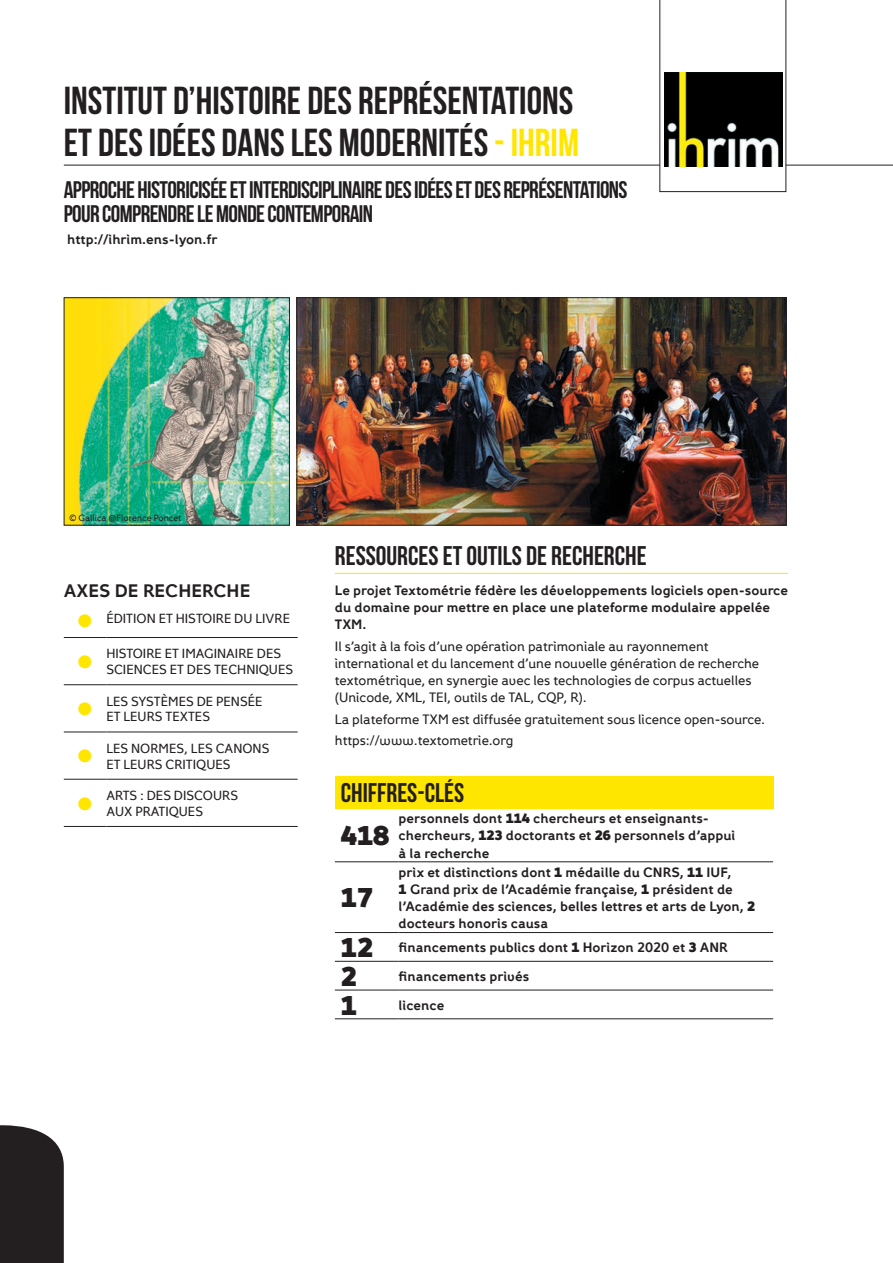
<style>
.page{position:relative;width:893px;height:1263px;background:#fff}
.page>*{position:absolute;margin:0;border:0;box-sizing:border-box;transform-origin:0 0}
.t1{font:700 39px/42px "Bebas Neue";color:#231f20}
.t2{font:700 27px "Bebas Neue";color:#231f20}
.t3{font:900 27px "Fox Grotesque W01";color:#231f20}
.t4{font:700 24px/24px "Bebas Neue";letter-spacing:-.025em;color:#231f20}
.t5{font:18px "Fox Grotesque Regular 8";color:#231f20}
.t6{font:18px "Zapf Dingbats ITC";color:#ffe601}
.t7{font:13.5px/17.2px "Fox Grotesque Regular 8";color:#231f20}
.t8{font:13.5px/17.2px "Fox Grotesque Regular 6";color:#231f20}
.t9{font:13.2px/15.8px "Fox Grotesque Regular 6";color:#231f20}
.t10{font:9px "Fox Grotesque Regular 6";color:#231f20}
.s1{color:#ffe601}
.s2{font-family:"Fox Grotesque W01";font-weight:900}
.s3{font-family:"Fox Grotesque W01";font-weight:900;font-size:27px}
</style>
<div class="page">
<hr style="left:64px;top:165px;width:829px;height:1px;background:#231f20">
<hr style="left:64px;top:637px;width:42px;height:1px;background:#231f20">
<hr style="left:106px;top:637px;width:192px;height:1px;background:#231f20">
<hr style="left:64px;top:779px;width:42px;height:1px;background:#231f20">
<hr style="left:106px;top:779px;width:192px;height:1px;background:#231f20">
<hr style="left:64px;top:826px;width:42px;height:1px;background:#231f20">
<hr style="left:106px;top:826px;width:192px;height:1px;background:#231f20">
<hr style="left:64px;top:684px;width:42px;height:1px;background:#231f20">
<hr style="left:106px;top:684px;width:192px;height:1px;background:#231f20">
<hr style="left:64px;top:732px;width:42px;height:1px;background:#231f20">
<hr style="left:106px;top:732px;width:192px;height:1px;background:#231f20">
<hr style="left:335px;top:573px;width:453px;height:1px;background:#ffe601">
<img style="left:299px;top:299px;width:486px;height:224px">
<div style="left:297px;top:297px;width:490px;height:228px;border:1px solid #231f20"></div>
<img style="left:66px;top:299px;width:222px;height:224px">
<div style="left:64px;top:297px;width:226px;height:228px;border:1px solid #231f20"></div>
<svg style="left:660px;top:0;width:126px;height:192px"></svg>
<div style="left:335px;top:776px;width:438px;height:32px;background:#ffe601"></div>
<hr style="left:335px;top:861px;width:64px;height:1px;background:#231f20">
<hr style="left:399px;top:861px;width:374px;height:1px;background:#231f20">
<hr style="left:335px;top:932px;width:64px;height:1px;background:#231f20">
<hr style="left:335px;top:961px;width:64px;height:1px;background:#231f20">
<hr style="left:335px;top:990px;width:64px;height:1px;background:#231f20">
<hr style="left:335px;top:1018px;width:64px;height:1px;background:#231f20">
<hr style="left:399px;top:932px;width:374px;height:1px;background:#231f20">
<hr style="left:399px;top:961px;width:374px;height:1px;background:#231f20">
<hr style="left:399px;top:990px;width:374px;height:1px;background:#231f20">
<hr style="left:399px;top:1018px;width:374px;height:1px;background:#231f20">
<img style="left:664px;top:73px;width:119px;height:93px">
<div style="left:0;top:1125px;width:64px;height:138px;background:#231f20"></div>
<h1 class="t1" style="left:64px;top:79px;width:517px">INSTITUT D’HISTOIRE DES REPRÉSENTATIONS<br>ET DES IDÉES DANS LES MODERNITÉS <span class="s1">- IHRIM</span></h1>
<h3 class="t4" style="left:64px;top:178px;width:565px">APPROCHE HISTORICISÉE ET INTERDISCIPLINAIRE DES IDÉES ET DES REPRÉSENTATIONS<br>POUR COMPRENDRE LE MONDE CONTEMPORAIN</h3>
<p class="t7" style="left:67px;top:231px;width:152px">http://ihrim.ens-lyon.fr</p>
<p class="t10" style="left:69px;top:512px;width:114px">© Gallica @Florence Poncet</p>
<h3 class="t5" style="left:64px;top:579px;width:188px">AXES DE RECHERCHE</h3>
<p class="t9" style="left:78px;top:611px;width:214px"><span class="s1">●</span> ÉDITION ET HISTOIRE DU LIVRE</p>
<h3 class="t6" style="left:78px;top:653px;width:16px">●</h3>
<p class="t9" style="left:106px;top:646px;width:188px">HISTOIRE ET IMAGINAIRE DES<br>SCIENCES ET DES TECHNIQUES</p>
<h3 class="t6" style="left:78px;top:700px;width:16px">●</h3>
<p class="t9" style="left:106px;top:693px;width:158px">LES SYSTÈMES DE PENSÉE<br>ET LEURS TEXTES</p>
<h3 class="t6" style="left:78px;top:748px;width:16px">●</h3>
<p class="t9" style="left:106px;top:740px;width:165px">LES NORMES, LES CANONS<br>ET LEURS CRITIQUES</p>
<h3 class="t6" style="left:78px;top:795px;width:16px">●</h3>
<p class="t9" style="left:106px;top:787px;width:133px">ARTS : DES DISCOURS<br>AUX PRATIQUES</p>
<h2 class="t2" style="left:335px;top:540px;width:313px">RESSOURCES ET OUTILS DE RECHERCHE</h2>
<p class="t7" style="left:335px;top:582px;width:455px">Le projet Textométrie fédère les développements logiciels open-source du domaine pour mettre en place une plateforme modulaire appelée<br>TXM.</p>
<p class="t8" style="left:335px;top:637px;width:426px">Il s’agit à la fois d’une opération patrimoniale au rayonnement international et du lancement d’une nouvelle génération de recherche textométrique, en synergie avec les technologies de corpus actuelles (Unicode, XML, TEI, outils de TAL, CQP, R).</p>
<p class="t8" style="left:335px;top:708px;width:432px;line-height:21.5px">La plateforme TXM est diffusée gratuitement sous licence open-source. https://www.textometrie.org</p>
<h2 class="t2" style="left:341px;top:778px;width:125px">CHIFFRES-CLÉS</h2>
<h2 class="t3" style="left:341px;top:818px;width:50px">418</h2>
<p class="t7" style="left:399px;top:810px;width:338px">personnels dont <span class="s2">114</span> chercheurs et enseignants&shy;chercheurs, <span class="s2">123</span> doctorants et <span class="s2">26</span> personnels d’appui à la recherche</p>
<p class="t7" style="left:399px;top:864px;width:358px">prix et distinctions dont <span class="s2">1</span> médaille du CNRS, <span class="s2">11</span> IUF,<br><span class="s2">1</span> Grand prix de l’Académie française, <span class="s2">1</span> président de l’Académie des sciences, belles lettres et arts de Lyon, <span class="s2">2 </span>docteurs honoris causa</p>
<p class="t7" style="left:341px;top:939px;width:388px"><span class="s3">12</span> financements publics dont <span class="s2">1</span> Horizon 2020 et <span class="s2">3</span> ANR</p>
<h2 class="t3" style="left:341px;top:959px;width:18px">2</h2>
<p class="t7" style="left:399px;top:968px;width:132px">financements privés</p>
<h2 class="t3" style="left:341px;top:987px;width:18px">1</h2>
<p class="t7" style="left:399px;top:997px;width:47px">licence</p>
<h2 class="t3" style="left:341px;top:880px;width:34px">17</h2>
</div>
